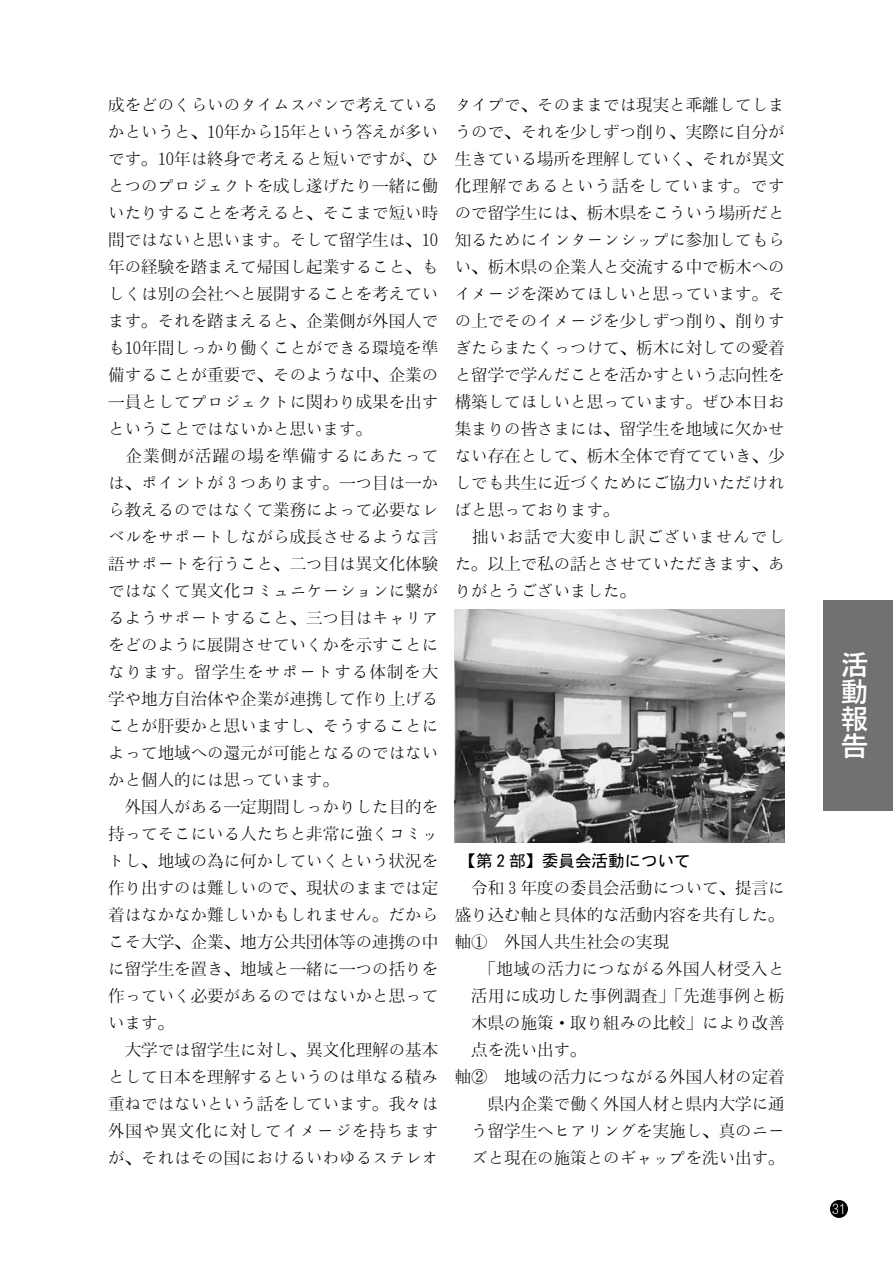
<style>
.page{position:relative;width:893px;height:1263px;background:#fff}
.page>*{position:absolute;margin:0;border:0;box-sizing:border-box;transform-origin:0 0}
.t1{font:27px/27px "Motoya Cedar W4 90 msp RKSJ H";color:#fff;text-align:justify}
.t2{font:16.5px/27px "Motoya Mincho W2 90 msp RKSJ H";color:#000}
.t3{font:16.5px "Motoya Mincho W2 90 msp RKSJ H";letter-spacing:.03em;color:#000}
.t4{font:16.5px "Motoya Gothic W3 90 msp RKSJ H";color:#000}
.t5{font:13.5px "Motoya Cedar W2 90 msp RKSJ H";color:#fff}
</style>
<div class="page">
<div style="left:830px;top:1200px;width:18px;height:18px;background:#000;border-radius:50%"></div>
<div style="left:824px;top:600px;width:69px;height:210px;background:#727171"></div>
<img style="left:455px;top:610px;width:330px;height:232px">
<p class="t2" style="left:108px;top:91px;width:332px">成をどのくらいのタイムスパンで考えているかというと、10年から15年という答えが多いです。10年は終身で考えると短いですが、ひとつのプロジェクトを成し遂げたり一緒に働いたりすることを考えると、そこまで短い時間ではないと思います。そして留学生は、10年の経験を踏まえて帰国し起業すること、もしくは別の会社へと展開することを考えています。それを踏まえると、企業側が外国人でも10年間しっかり働くことができる環境を準備することが重要で、そのような中、企業の一員としてプロジェクトに関わり成果を出すということではないかと思います。<br>　企業側が活躍の場を準備するにあたっては、ポイントが３つあります。一つ目は一から教えるのではなくて業務によって必要なレベルをサポートしながら成長させるような言語サポートを行うこと、二つ目は異文化体験ではなくて異文化コミュニケーションに繋がるようサポートすること、三つ目はキャリアをどのように展開させていくかを示すことになります。留学生をサポートする体制を大学や地方自治体や企業が連携して作り上げることが肝要かと思いますし、そうすることによって地域への還元が可能となるのではないかと個人的には思っています。<br>　外国人がある一定期間しっかりした目的を持ってそこにいる人たちと非常に強くコミットし、地域の為に何かしていくという状況を作り出すのは難しいので、現状のままでは定着はなかなか難しいかもしれません。だからこそ大学、企業、地方公共団体等の連携の中に留学生を置き、地域と一緒に一つの括りを作っていく必要があるのではないかと思っています。<br>　大学では留学生に対し、異文化理解の基本として日本を理解するというのは単なる積み重ねではないという話をしています。我々は外国や異文化に対してイメージを持ちますが、それはその国におけるいわゆるステレオ</p>
<p class="t2" style="left:455px;top:91px;width:332px">タイプで、そのままでは現実と乖離してしまうので、それを少しずつ削り、実際に自分が生きている場所を理解していく、それが異文化理解であるという話をしています。ですので留学生には、栃木県をこういう場所だと知るためにインターンシップに参加してもらい、栃木県の企業人と交流する中で栃木へのイメージを深めてほしいと思っています。その上でそのイメージを少しずつ削り、削りすぎたらまたくっつけて、栃木に対しての愛着と留学で学んだことを活かすという志向性を構築してほしいと思っています。ぜひ本日お集まりの皆さまには、留学生を地域に欠かせない存在として、栃木全体で育てていき、少しでも共生に近づくためにご協力いただければと思っております。<br>　拙いお話で大変申し訳ございませんでした。以上で私の話とさせていただきます、ありがとうございました。</p>
<p class="t4" style="left:460px;top:852px;width:232px">【第２部】委員会活動について</p>
<p class="t2" style="left:455px;top:874px;width:331px;text-align:justify">　令和３年度の委員会活動について、提言に盛り込む軸と具体的な活動内容を共有した。軸①　外国人共生社会の実現</p>
<p class="t3" style="left:471px;top:960px;width:315px">　「地域の活力につながる外国人材受入と</p>
<p class="t3" style="left:471px;top:987px;width:315px">活用に成功した事例調査」「先進事例と栃</p>
<p class="t2" style="left:471px;top:1009px;width:315px">木県の施策・取り組みの比較」により改善</p>
<p class="t2" style="left:471px;top:1036px;width:117px">点を洗い出す。</p>
<p class="t2" style="left:455px;top:1063px;width:331px">軸②　地域の活力につながる外国人材の定着</p>
<p class="t2" style="left:471px;top:1090px;width:315px">　県内企業で働く外国人材と県内大学に通</p>
<p class="t2" style="left:471px;top:1117px;width:315px">う留学生へヒアリングを実施し、真のニー</p>
<p class="t2" style="left:471px;top:1144px;width:315px">ズと現在の施策とのギャップを洗い出す。</p>
<h1 class="t1" style="left:841px;top:651px;width:28px">活動報告</h1>
<p class="t5" style="left:832px;top:1202px;width:15px">31</p>
</div>
